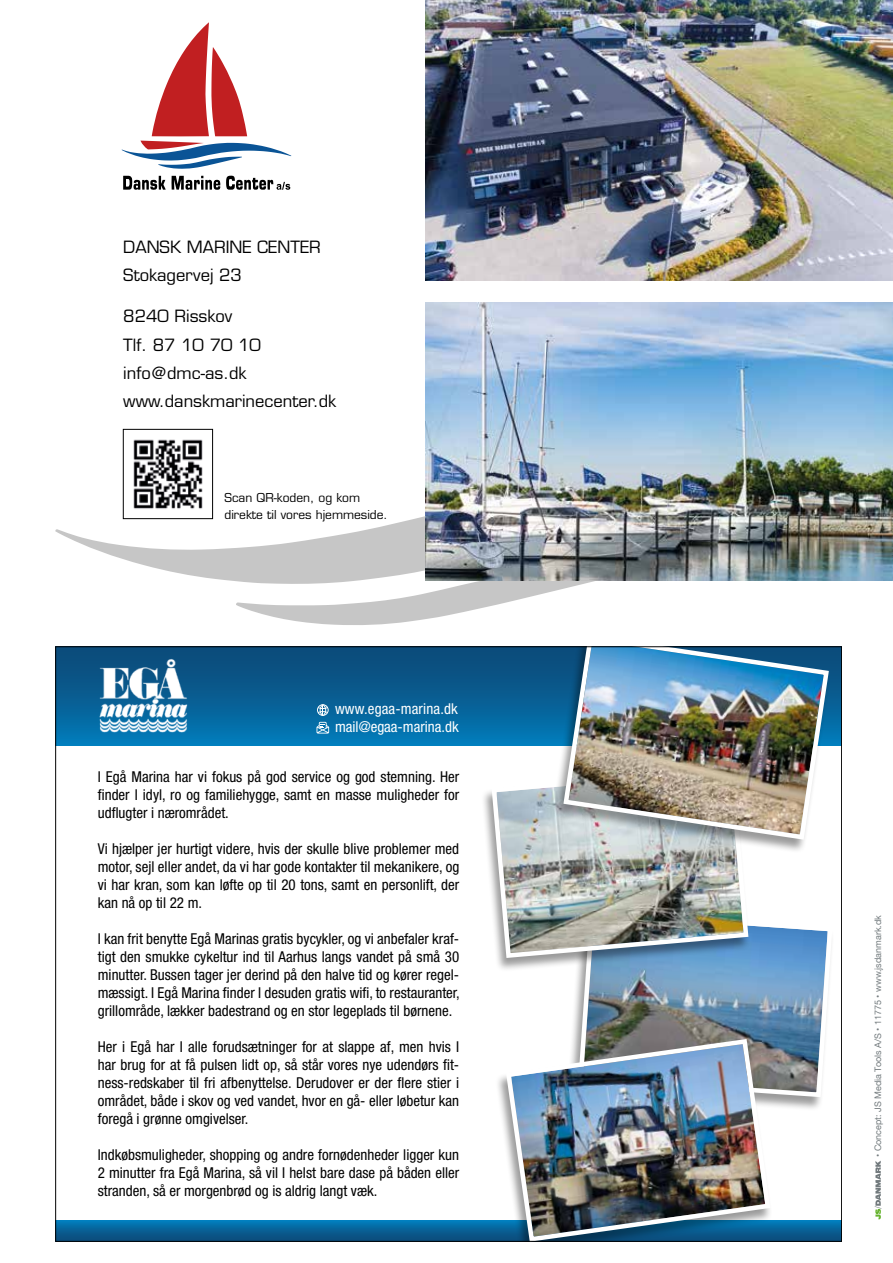
<style>
.page{position:relative;width:893px;height:1263px;background:#fff}
.page>*{position:absolute;margin:0;border:0;box-sizing:border-box;transform-origin:0 0}
.t1{font:16.5px/28.3px "Eurostile LT Std";color:#000}
.t2{font:condensed 15px/18px "Helvetica Neue LT Std";color:#000;text-align:justify}
.t3{font:condensed 15px/18px "Helvetica Neue LT Std";color:#fff}
.t4{font:12px/16.5px "Eurostile LT Std";color:#000}
.t5{font:9px "Helvetica Neue";color:#727a7d}
</style>
<div class="page">
<svg style="left:122px;top:22px;width:169px;height:168px"></svg>
<img style="left:425px;top:0;width:468px;height:281px">
<svg style="left:875px;top:1160px;width:6px;height:59px"></svg>
<svg style="left:55px;top:495px;width:838px;height:86px"></svg>
<svg style="left:236px;top:565px;width:413px;height:60px"></svg>
<img style="left:425px;top:302px;width:468px;height:278px">
<img style="left:125px;top:439px;width:86px;height:78px">
<div style="left:123px;top:429px;width:90px;height:90px;border:1px solid #000"></div>
<div style="left:55px;top:646px;width:787px;height:100px;background:linear-gradient(to bottom,#0d4572,#0279b7)"></div>
<svg style="left:57px;top:1220px;width:783px;height:20px;background:#06639a"></svg>
<div style="left:567px;top:910px;width:268px;height:201px;background:#000;opacity:.4"></div>
<img style="left:576px;top:910px;width:259px;height:189px">
<div style="left:480px;top:767px;width:271px;height:205px;background:#000;opacity:.4"></div>
<img style="left:489px;top:767px;width:262px;height:193px">
<div style="left:495px;top:1039px;width:277px;height:203px;background:#000;opacity:.4"></div>
<img style="left:503px;top:1036px;width:270px;height:204px">
<img style="left:98px;top:658px;width:91px;height:76px">
<div style="left:552px;top:646px;width:279px;height:207px;background:#000;opacity:.4"></div>
<img style="left:561px;top:648px;width:270px;height:194px">
<svg style="left:316px;top:722px;width:13px;height:11px"></svg>
<svg style="left:317px;top:704px;width:12px;height:12px"></svg>
<p class="t1" style="left:123px;top:233px;width:199px">DANSK MARINE CENTER<br>Stokagervej 23</p>
<p class="t1" style="left:123px;top:302px;width:214px">8240 Risskov<br>Tlf. 87 10 70 10 info@dmc-as.dk www.danskmarinecenter.dk</p>
<p class="t4" style="left:224px;top:490px;width:165px">Scan QR-koden, og kom direkte til vores hjemmeside.</p>
<p class="t3" style="left:335px;top:699px;width:125px">www.egaa-marina.dk mail@egaa-marina.dk</p>
<p class="t2" style="left:98px;top:767px;width:363px">I Egå Marina har vi fokus på god service og god stemning. Her finder I idyl, ro og familiehygge, samt en masse muligheder for udflugter i nærområdet.</p>
<p class="t2" style="left:98px;top:839px;width:363px">Vi hjælper jer hurtigt videre, hvis der skulle blive problemer med motor, sejl eller andet, da vi har gode kontakter til mekanikere, og vi har kran, som kan løfte op til 20 tons, samt en personlift, der kan nå op til 22 m.</p>
<p class="t2" style="left:98px;top:929px;width:364px">I kan frit benytte Egå Marinas gratis bycykler, og vi anbefaler kraf&shy;tigt den smukke cykeltur ind til Aarhus langs vandet på små 30 minutter. Bussen tager jer derind på den halve tid og kører regel&shy;mæssigt. I Egå Marina finder I desuden gratis wifi, to restauranter, grillområde, lækker badestrand og en stor legeplads til børnene.</p>
<p class="t2" style="left:98px;top:1037px;width:363px">Her i Egå har I alle forudsætninger for at slappe af, men hvis I har brug for at få pulsen lidt op, så står vores nye udendørs fit&shy;ness-redskaber til fri afbenyttelse. Derudover er der flere stier i området, både i skov og ved vandet, hvor en gå- eller løbetur kan foregå i grønne omgivelser.</p>
<p class="t2" style="left:98px;top:1145px;width:363px">Indkøbsmuligheder, shopping og andre fornødenheder ligger kun 2 minutter fra Egå Marina, så vil I helst bare dase på båden eller stranden, så er morgenbrød og is aldrig langt væk.</p>
<p class="t5" style="left:871px;top:1157px;width:243px;rotate:-90deg">• Concept: JS Media Tools A/S • 11775 • www.jsdanmark.dk</p>
</div>
